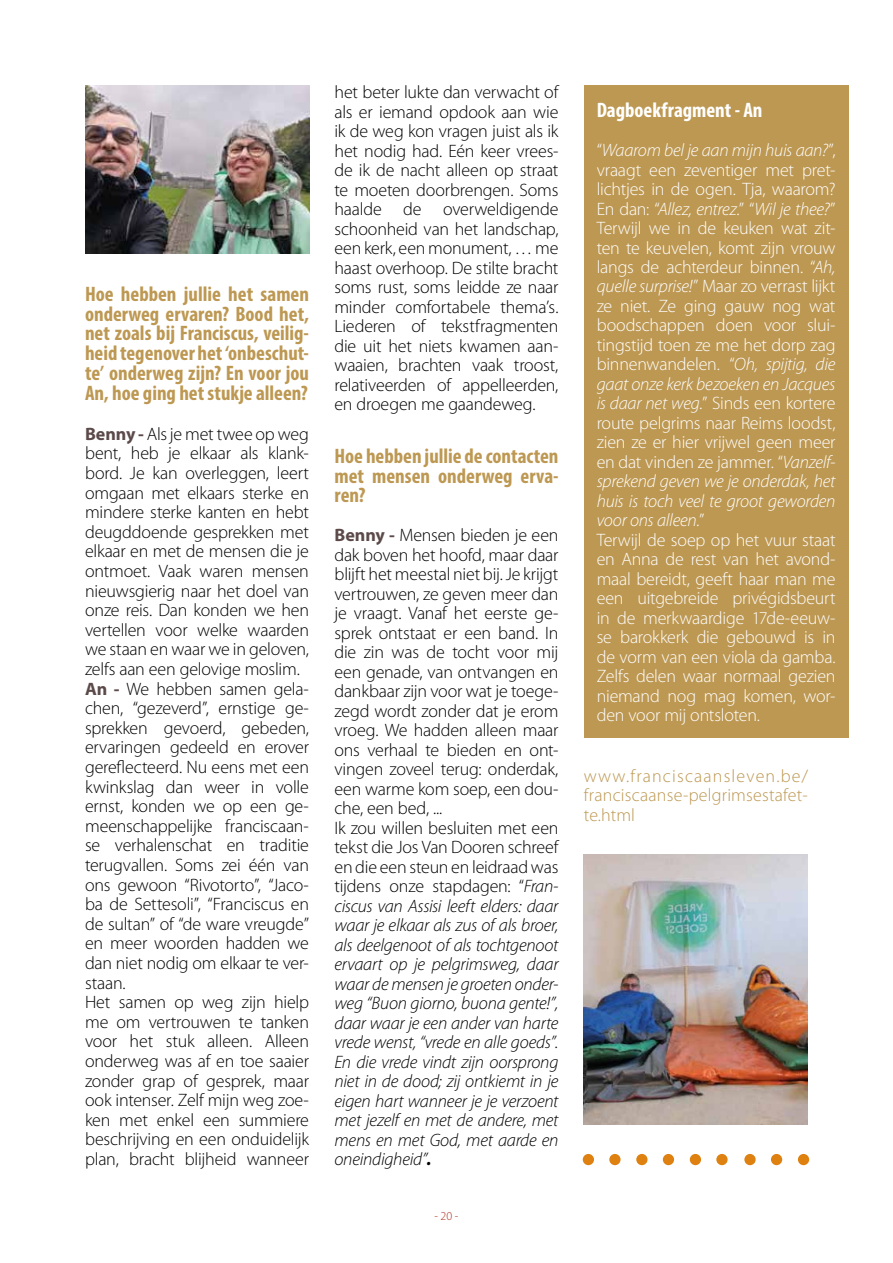
<style>
.page{position:relative;width:893px;height:1263px;background:#fff}
.page>*{position:absolute;margin:0;border:0;box-sizing:border-box;transform-origin:0 0}
.t1{font:700 condensed 21px/20px "Myriad Pro";color:#bd9852;text-align:justify}
.t2{font:700 condensed 21px "Myriad Pro";color:#fff}
.t3{font:300 18px/19.5px "Myriad Pro";letter-spacing:-.015em;color:#000}
.t4{font:300 18px/19.5px "Myriad Pro";letter-spacing:-.015em;color:#fff}
.t5{font:300 18px/19.5px "Myriad Pro";letter-spacing:.01em;color:#bd9852;text-align:justify}
.t6{font:300 12px "Myriad Pro";color:#ad2f1b}
.s1{font-weight:700;color:#5c4a4a}
.s2{font-style:italic}
.s3{font-weight:700;font-style:italic}
</style>
<div class="page">
<img style="left:85px;top:85px;width:224px;height:168px">
<img style="left:584px;top:855px;width:224px;height:270px">
<div style="left:584px;top:85px;width:264px;height:653px;background:#bd9852"></div>
<div style="left:716px;top:1154px;width:12px;height:11px;background:#de8111;border-radius:50%"></div>
<div style="left:771px;top:1154px;width:11px;height:11px;background:#de8111;border-radius:50%"></div>
<div style="left:663px;top:1154px;width:11px;height:11px;background:#de8111;border-radius:50%"></div>
<div style="left:609px;top:1154px;width:12px;height:11px;background:#de8111;border-radius:50%"></div>
<div style="left:798px;top:1154px;width:11px;height:11px;background:#de8111;border-radius:50%"></div>
<div style="left:690px;top:1154px;width:11px;height:11px;background:#de8111;border-radius:50%"></div>
<div style="left:744px;top:1154px;width:12px;height:11px;background:#de8111;border-radius:50%"></div>
<div style="left:636px;top:1154px;width:11px;height:11px;background:#de8111;border-radius:50%"></div>
<div style="left:583px;top:1154px;width:11px;height:11px;background:#de8111;border-radius:50%"></div>
<p class="t1" style="left:85px;top:283px;width:225px">Hoe hebben jullie het samen onderweg ervaren? Bood het, net zoals bij Franciscus, veilig&shy;heid tegenover het ‘onbeschut&shy;te’ onderweg zijn? En voor jou An, hoe ging het stukje alleen?</p>
<p class="t3" style="left:85px;top:424px;width:225px"><span class="s1">Benny -</span> Als je met twee op weg bent, heb je elkaar als klank&shy;bord. Je kan overleggen, leert omgaan met elkaars sterke en mindere sterke kanten en hebt deugddoende gesprekken met elkaar en met de mensen die je ontmoet. Vaak waren mensen nieuwsgierig naar het doel van onze reis. Dan konden we hen vertellen voor welke waarden we staan en waar we in geloven, zelfs aan een gelovige moslim.<br><span class="s1">An -</span> We hebben samen gela&shy;chen, “gezeverd”, ernstige ge&shy;sprekken gevoerd, gebeden, ervaringen gedeeld en erover gereflecteerd. Nu eens met een kwinkslag dan weer in volle ernst, konden we op een ge&shy;meenschappelijke franciscaan&shy;se verhalenschat en traditie terugvallen. Soms zei één van ons gewoon “Rivotorto”, “Jaco&shy;ba de Settesoli”, “Franciscus en de sultan” of “de ware vreugde” en meer woorden hadden we dan niet nodig om elkaar te ver&shy;staan.<br>Het samen op weg zijn hielp me om vertrouwen te tanken voor het stuk alleen. Alleen onderweg was af en toe saaier zonder grap of gesprek, maar ook intenser. Zelf mijn weg zoe&shy;ken met enkel een summiere beschrijving en een onduidelijk plan, bracht blijheid wanneer</p>
<p class="t3" style="left:334px;top:83px;width:225px;text-align:justify">het beter lukte dan verwacht of als er iemand opdook aan wie ik de weg kon vragen juist als ik het nodig had. Eén keer vrees&shy;de ik de nacht alleen op straat te moeten doorbrengen. Soms haalde de overweldigende schoonheid van het landschap, een kerk, een monument, … me haast overhoop. De stilte bracht soms rust, soms leidde ze naar minder comfortabele thema’s.<br>Liederen of tekstfragmenten die uit het niets kwamen aan&shy;waaien, brachten vaak troost, relativeerden of appelleerden, en droegen me gaandeweg.</p>
<p class="t1" style="left:334px;top:446px;width:225px;line-height:19.5px">Hoe hebben jullie de contacten met mensen onderweg erva&shy;ren?</p>
<p class="t3" style="left:334px;top:526px;width:225px"><span class="s1">Benny -</span> Mensen bieden je een dak boven het hoofd, maar daar blijft het meestal niet bij. Je krijgt vertrouwen, ze geven meer dan je vraagt. Vanaf het eerste ge&shy;sprek ontstaat er een band. In die zin was de tocht voor mij een genade, van ontvangen en dankbaar zijn voor wat je toege&shy;zegd wordt zonder dat je erom vroeg. We hadden alleen maar ons verhaal te bieden en ont&shy;vingen zoveel terug: onderdak, een warme kom soep, een dou&shy;che, een bed, ...<br>Ik zou willen besluiten met een tekst die Jos Van Dooren schreef en die een steun en leidraad was tijdens onze stapdagen: “<span class="s2">Fran&shy;ciscus van Assisi leeft elders: daar waar je elkaar als zus of als broer, als deelgenoot of als tochtgenoot ervaart op je pelgrimsweg, daar waar de mensen je groeten onder&shy;weg “Buon giorno, buona gente!”, daar waar je een ander van harte vrede wenst, “vrede en alle goeds”.<br>En die vrede vindt zijn oorsprong niet in de dood; zij ontkiemt in je eigen hart wanneer je je verzoent met jezelf en met de andere, met mens en met God, met aarde en oneindigheid”</span><span class="s3">.</span></p>
<p class="t6" style="left:434px;top:1210px;width:26px">- 20 -</p>
<p class="t2" style="left:597px;top:97px;width:167px">Dagboekfragment - An</p>
<p class="t4" style="left:597px;top:141px;width:240px">“<span class="s2">Waarom bel je aan mijn huis aan?</span>”, vraagt een zeventiger met pret&shy;lichtjes in de ogen. Tja, waarom?<br>En dan: “<span class="s2">Allez, entrez</span>.” “<span class="s2">Wil je thee?</span>”<br>Terwijl we in de keuken wat zit&shy;ten te keuvelen, komt zijn vrouw langs de achterdeur binnen. “<span class="s2">Ah, quelle surprise!</span>” Maar zo verrast lijkt ze niet. Ze ging gauw nog wat boodschappen doen voor slui&shy;tingstijd toen ze me het dorp zag binnenwandelen. “<span class="s2">Oh, spijtig, die gaat onze kerk bezoeken en Jacques is daar net weg.</span>” Sinds een kortere route pelgrims naar Reims loodst, zien ze er hier vrijwel geen meer en dat vinden ze jammer. “<span class="s2">Vanzelf&shy;sprekend geven we je onderdak, het huis is toch veel te groot geworden voor ons alleen.</span>”<br>Terwijl de soep op het vuur staat en Anna de rest van het avond&shy;maal bereidt, geeft haar man me een uitgebreide privégidsbeurt in de merkwaardige 17de-eeuw&shy;se barokkerk die gebouwd is in de vorm van een viola da gamba.<br>Zelfs delen waar normaal gezien niemand nog mag komen, wor&shy;den voor mij ontsloten.</p>
<p class="t5" style="left:584px;top:766px;width:226px">www.franciscaansleven.be/ franciscaanse-pelgrimsestafet&shy;te.html</p>
</div>
